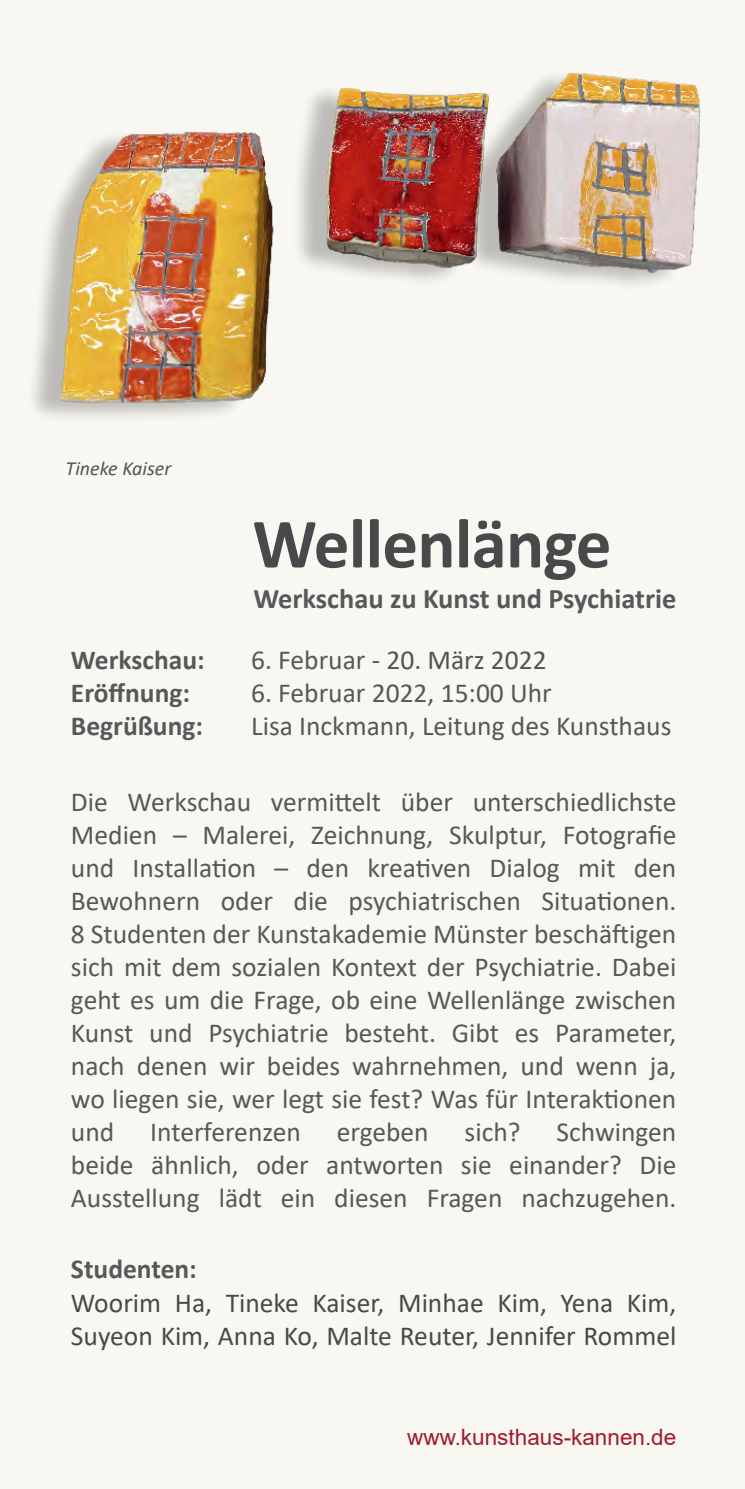
<style>
.page{position:relative;width:745px;height:1489px;background:#fff}
.page>*{position:absolute;margin:0;border:0;box-sizing:border-box;transform-origin:0 0}
.t1{font:700 71px "Calibri";letter-spacing:-.01em;color:#48494b}
.t2{font:700 28.5px "Calibri";color:#58585a}
.t3{font:27.5px/33px "Calibri";color:#58585a;text-align:justify}
.t4{font:27.5px/33px "Calibri";color:#48494b}
.t5{font:700 27.5px "Calibri";color:#58585a}
.t6{font:27.5px "Calibri";color:#535355}
.t7{font:22.5px "Arial";color:#a11a31}
.t8{font:italic 20px "Calibri";color:#535355}
.s1{color:#58585a}
</style>
<div class="page">
<div style="left:0;top:0;width:744px;height:1488px;background:#f9f7f1"></div>
<img style="left:36px;top:72px;width:664px;height:345px">
<p class="t8" style="left:66px;top:454px;width:107px">Tineke Kaiser</p>
<h1 class="t1" style="left:252px;top:493px;width:360px">Wellenlänge</h1>
<p class="t2" style="left:253px;top:578px;width:424px">Werkschau zu Kunst und Psychiatrie</p>
<p class="t5" style="left:71px;top:640px;width:135px">Werkschau:</p>
<p class="t6" style="left:251px;top:641px;width:297px"><span class="s1">6. Februar</span> - 20. März 2022</p>
<p class="t5" style="left:71px;top:673px;width:121px">Eröffnung:</p>
<p class="t3" style="left:251px;top:676px;width:302px">6. Februar 2022, 15:00 Uhr</p>
<p class="t5" style="left:71px;top:706px;width:134px">Begrüßung:</p>
<p class="t3" style="left:251px;top:709px;width:421px">Lisa Inckmann, Leitung des Kunsthaus</p>
<p class="t3" style="left:71px;top:784px;width:606px">Die Werkschau vermittelt über unterschiedlichste Medien – Malerei, Zeichnung, Skulptur, Fotografie und Installation – den kreativen Dialog mit den Bewohnern oder die psychiatrischen Situationen.<br>8 Studenten der Kunstakademie Münster beschäftigen sich mit dem sozialen Kontext der Psychiatrie. Dabei geht es um die Frage, ob eine Wellenlänge zwischen Kunst und Psychiatrie besteht. Gibt es Parameter, nach denen wir beides wahrnehmen, und wenn ja, wo liegen sie, wer legt sie fest? Was für Interaktionen und</p>
<p class="t3" style="left:150px;top:1114px;width:152px">Interferenzen</p>
<p class="t3" style="left:336px;top:1114px;width:93px">ergeben</p>
<p class="t3" style="left:464px;top:1114px;width:57px">sich?</p>
<p class="t3" style="left:71px;top:1114px;width:606px;text-indent:485px">Schwingen beide ähnlich, oder antworten sie einander? Die Ausstellung lädt ein diesen Fragen nachzugehen.</p>
<p class="t5" style="left:71px;top:1249px;width:127px">Studenten:</p>
<p class="t4" style="left:71px;top:1284px;width:606px">Woorim Ha, Tineke Kaiser, Minhae Kim, Yena Kim,<br>Suyeon Kim, Anna Ko, Malte Reuter, Jennifer Rommel</p>
<p class="t7" style="left:407px;top:1421px;width:270px">www.kunsthaus-kannen.de</p>
</div>
